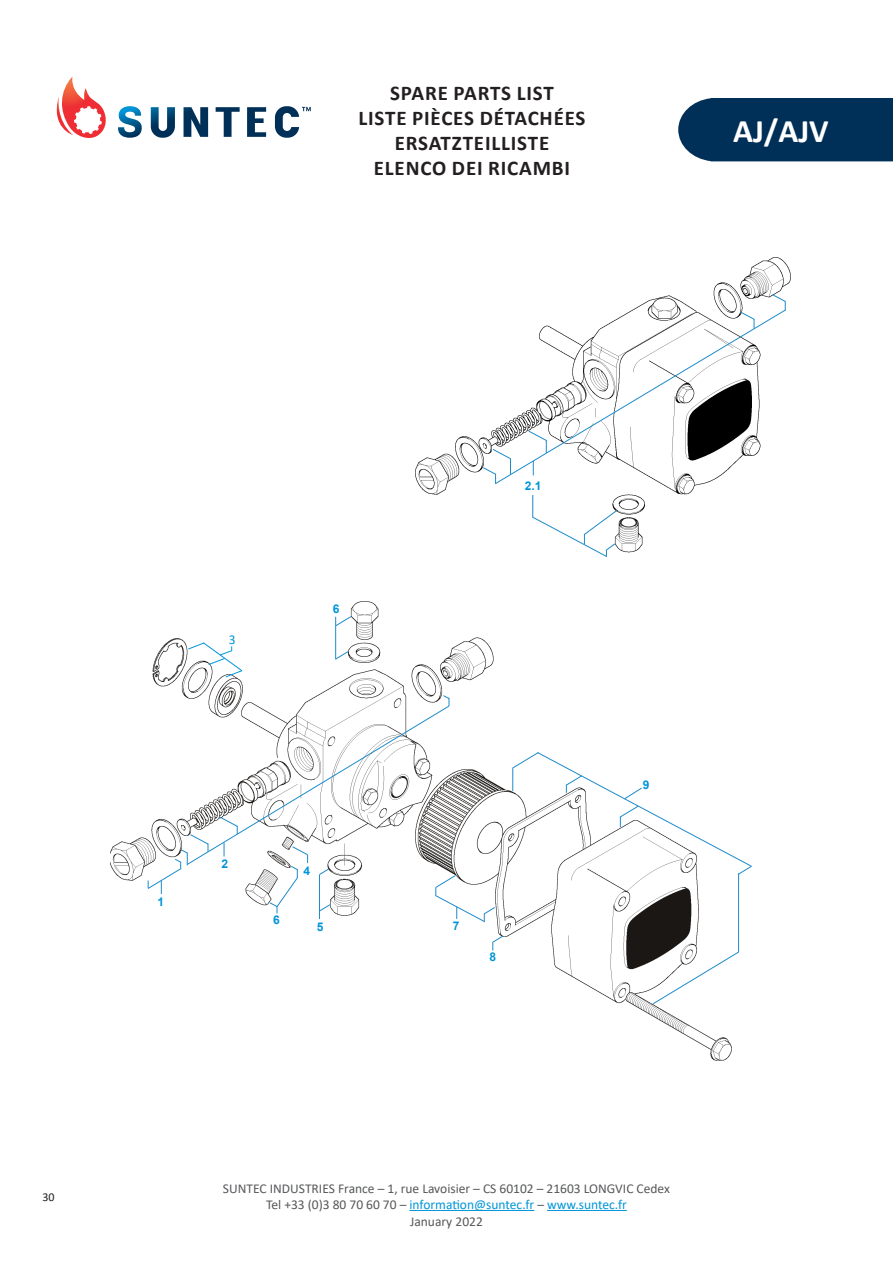
<style>
.page{position:relative;width:893px;height:1263px;background:#fff}
.page>*{position:absolute;margin:0;border:0;box-sizing:border-box;transform-origin:0 0}
.t1{font:700 33px "Calibri";color:#fff}
.t2{font:700 21px/25.2px "Calibri";letter-spacing:.04em;color:#231f20;text-align:center}
.t3{font:13.5px/16.2px "Calibri";color:#57585a;text-align:center}
.t4{font:13.5px "Calibri";color:#0095d9}
.t5{font:700 12px "Arial";color:#0095d9}
.t6{font:12px "Calibri";color:#231f20}
.s1{color:#0095d9}
</style>
<div class="page">
<svg style="left:216px;top:107px;width:24px;height:30px"></svg>
<svg style="left:184px;top:107px;width:24px;height:30px"></svg>
<svg style="left:247px;top:107px;width:19px;height:30px"></svg>
<svg style="left:151px;top:107px;width:24px;height:31px"></svg>
<svg style="left:118px;top:106px;width:24px;height:32px"></svg>
<svg style="left:56px;top:77px;width:50px;height:61px"></svg>
<svg style="left:275px;top:106px;width:36px;height:32px"></svg>
<hr style="left:409px;top:1210px;width:125px;height:1px;background:#0095d9">
<hr style="left:547px;top:1210px;width:80px;height:1px;background:#0095d9">
<div style="left:678px;top:98px;width:215px;height:63px;background:#002f57"></div>
<img style="left:415px;top:257px;width:376px;height:296px">
<img style="left:111px;top:601px;width:629px;height:460px">
<svg style="left:495px;top:309px;width:292px;height:175px"></svg>
<svg style="left:482px;top:448px;width:30px;height:36px"></svg>
<svg style="left:533px;top:461px;width:1px;height:14px"></svg>
<svg style="left:528px;top:430px;width:19px;height:23px"></svg>
<svg style="left:740px;top:311px;width:15px;height:18px"></svg>
<svg style="left:771px;top:294px;width:15px;height:16px"></svg>
<svg style="left:531px;top:495px;width:87px;height:62px"></svg>
<hr style="left:335px;top:617px;width:1px;height:42px;background:#1d8bcb">
<svg style="left:335px;top:616px;width:17px;height:11px"></svg>
<svg style="left:335px;top:650px;width:14px;height:10px"></svg>
<svg style="left:147px;top:695px;width:349px;height:227px"></svg>
<hr style="left:738px;top:873px;width:1px;height:79px;background:#1d8bcb">
<svg style="left:652px;top:951px;width:88px;height:54px"></svg>
<svg style="left:512px;top:751px;width:240px;height:124px"></svg>
<div style="left:227px;top:631px;width:11px;height:15px;background:#fff"></div>
<svg style="left:187px;top:642px;width:56px;height:36px"></svg>
<svg style="left:492px;top:935px;width:12px;height:15px"></svg>
<h2 class="t2" style="left:358px;top:80px;width:229px">SPARE PARTS LIST<br>LISTE PIÈCES DÉTACHÉES<br>ERSATZTEILLISTE<br>ELENCO DEI RICAMBI</h2>
<p class="t1" style="left:733px;top:108px;width:97px">AJ/AJV</p>
<p class="t6" style="left:43px;top:1189px;width:14px">30</p>
<p class="t4" style="left:229px;top:630px;width:8px">3</p>
<p class="t5" style="left:333px;top:601px;width:8px">6</p>
<p class="t5" style="left:158px;top:893px;width:8px">1</p>
<p class="t5" style="left:221px;top:855px;width:8px">2</p>
<p class="t5" style="left:273px;top:912px;width:8px">6</p>
<p class="t5" style="left:304px;top:862px;width:8px">4</p>
<p class="t5" style="left:317px;top:918px;width:8px">5</p>
<p class="t5" style="left:525px;top:477px;width:18px">2.1</p>
<p class="t5" style="left:453px;top:917px;width:8px">7</p>
<p class="t5" style="left:489px;top:949px;width:8px">8</p>
<p class="t5" style="left:643px;top:776px;width:8px">9</p>
<p class="t3" style="left:223px;top:1180px;width:448px">SUNTEC INDUSTRIES France – 1, rue Lavoisier – CS 60102 – 21603 LONGVIC Cedex<br>Tel +33 (0)3 80 70 60 70 – <span class="s1">information@suntec.fr</span> – <span class="s1">www.suntec.fr</span></p>
<p class="t3" style="left:410px;top:1213px;width:74px">January 2022</p>
</div>
